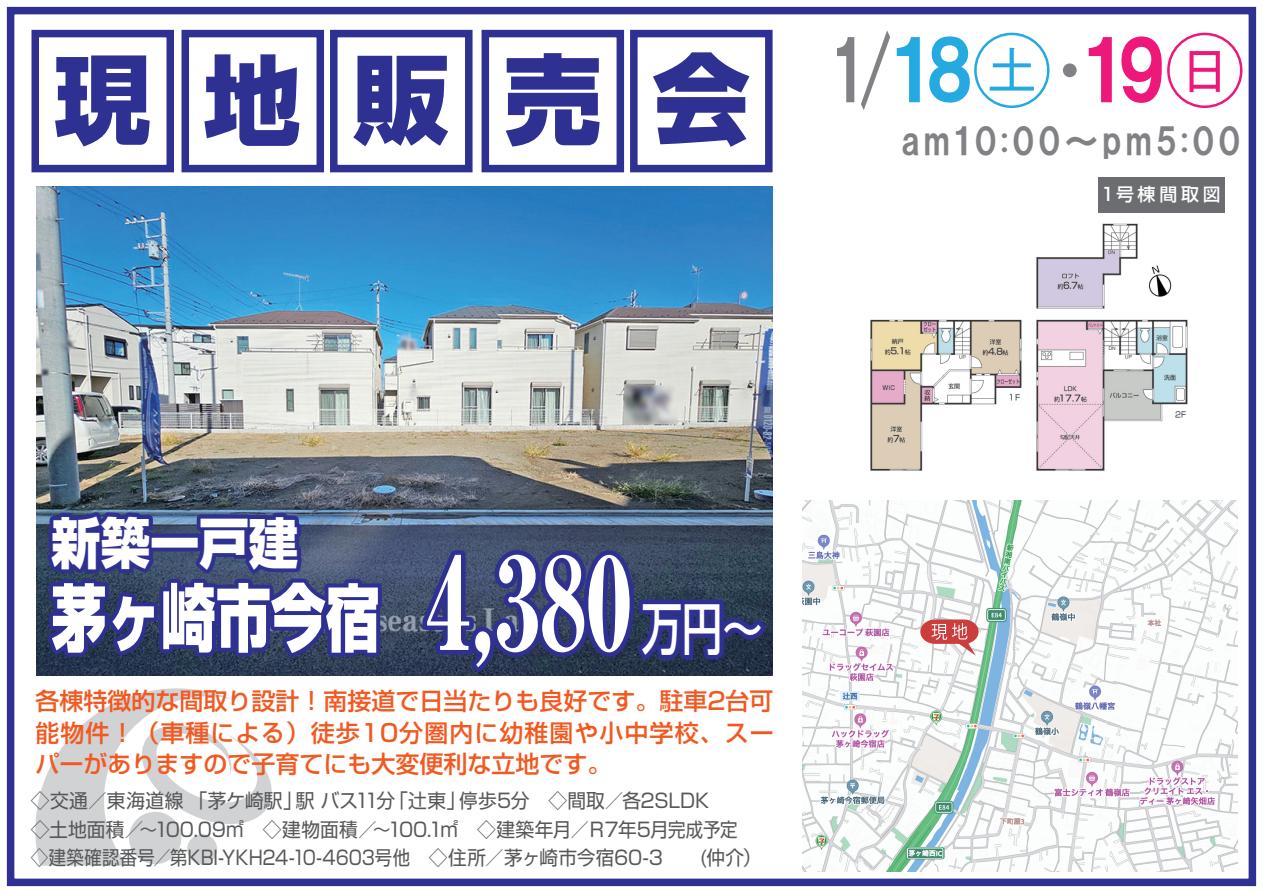
<style>
.page{position:relative;width:1263px;height:893px;background:#fff}
.page>*{position:absolute;margin:0;border:0;box-sizing:border-box;transform-origin:0 0}
.t1{font:800 97.5px "Shin Go Pr 5";letter-spacing:.53em;color:#2e3092}
.t2{font:81px "HGP Soei Kakugothic UB";color:#808285;scale:.75 1}
.t3{font:800 73.05px "Shin Go Pr 5";color:#fff;scale:.75 1}
.t4{font:500 55.95px "Shin Go Pr 5";color:#fff;scale:.72 1}
.t5{font:800 54.9px "Shin Go Pr 5";color:#fff;scale:.9 1}
.t6{font:36px "HGP Soei Kakugothic UB";letter-spacing:.095em;color:#808285}
.t7{font:500 24px/31.5px "Shin Go Pr 5";color:#f15921;text-align:justify}
.t8{font:19.5px/28.5px "Shin Go Pr 5";color:#57585a;scale:.96 1}
.t9{font:500 18px "Shin Go Pr 5";letter-spacing:.21em;color:#fff}
.s1{color:#24aae1}
.s2{font-family:"Koz Go Pro";color:#24aae1}
.s3{font-family:"Shin Go Pr 5"}
.s4{color:#ee177a}
.s5{font-family:"Koz Go Pro";color:#ee177a}
.s6{font-family:"Ryumin Pr 5";font-size:127.2px}
</style>
<div class="page">
<svg style="left:35px;top:688px;width:237px;height:178px"></svg>
<img style="left:870px;top:212px;width:355px;height:259px">
<img style="left:36px;top:186px;width:737px;height:489px">
<svg style="left:36px;top:505px;width:350px;height:158px;background:#374080"></svg>
<svg style="left:416px;top:534px;width:356px;height:142px;background:#323d6e"></svg>
<img style="left:802px;top:501px;width:435px;height:370px">
<svg style="left:920px;top:619px;width:58px;height:37px"></svg>
<div style="left:7px;top:7px;width:1249px;height:879px;border:8px solid #2e3092"></div>
<div style="left:31px;top:30px;width:143px;height:142px;border:8px solid #2e3092"></div>
<div style="left:181px;top:30px;width:143px;height:142px;border:8px solid #2e3092"></div>
<div style="left:330px;top:30px;width:142px;height:142px;border:8px solid #2e3092"></div>
<div style="left:481px;top:30px;width:143px;height:142px;border:8px solid #2e3092"></div>
<div style="left:630px;top:30px;width:142px;height:142px;border:8px solid #2e3092"></div>
<div style="left:1097px;top:177px;width:127px;height:35px;background:#6c6d70"></div>
<h1 class="t1" style="left:54px;top:22px;width:697px">現地販売会</h1>
<h2 class="t2" style="left:829px;top:30px;width:557px">1/<span class="s1">18</span><span class="s2">㊏</span><span class="s3">・</span><span class="s4">19</span><span class="s5">㊐</span></h2>
<h3 class="t6" style="left:901px;top:123px;width:341px">am10:00～pm5:00</h3>
<p class="t9" style="left:1101px;top:179px;width:122px">1号棟間取図</p>
<h3 class="t5" style="left:52px;top:499px;width:276px">新築一戸建</h3>
<h3 class="t3" style="left:52px;top:560px;width:775px">茅ヶ崎市今宿 <span class="s6">4,380</span></h3>
<h3 class="t4" style="left:642px;top:583px;width:169px">万円～</h3>
<p class="t7" style="left:35px;top:683px;width:740px">各棟特徴的な間取り設計！南接道で日当たりも良好です。駐車2台可能物件！（車種による）徒歩10分圏内に幼稚園や小中学校、スーパーがありますので子育てにも大変便利な立地です。</p>
<p class="t8" style="left:31px;top:784px;width:762px">◇交通／東海道線 「茅ケ崎駅」駅 バス11分「辻東」停歩5分　◇間取／各2SLDK<br>◇土地面積／～100.09㎡　◇建物面積／～100.1㎡　◇建築年月／Ｒ7年5月完成予定<br>◇建築確認番号／第KBI-YKH24-10-4603号他 ◇住所／茅ヶ崎市今宿60-3 　(仲介）</p>
</div>
